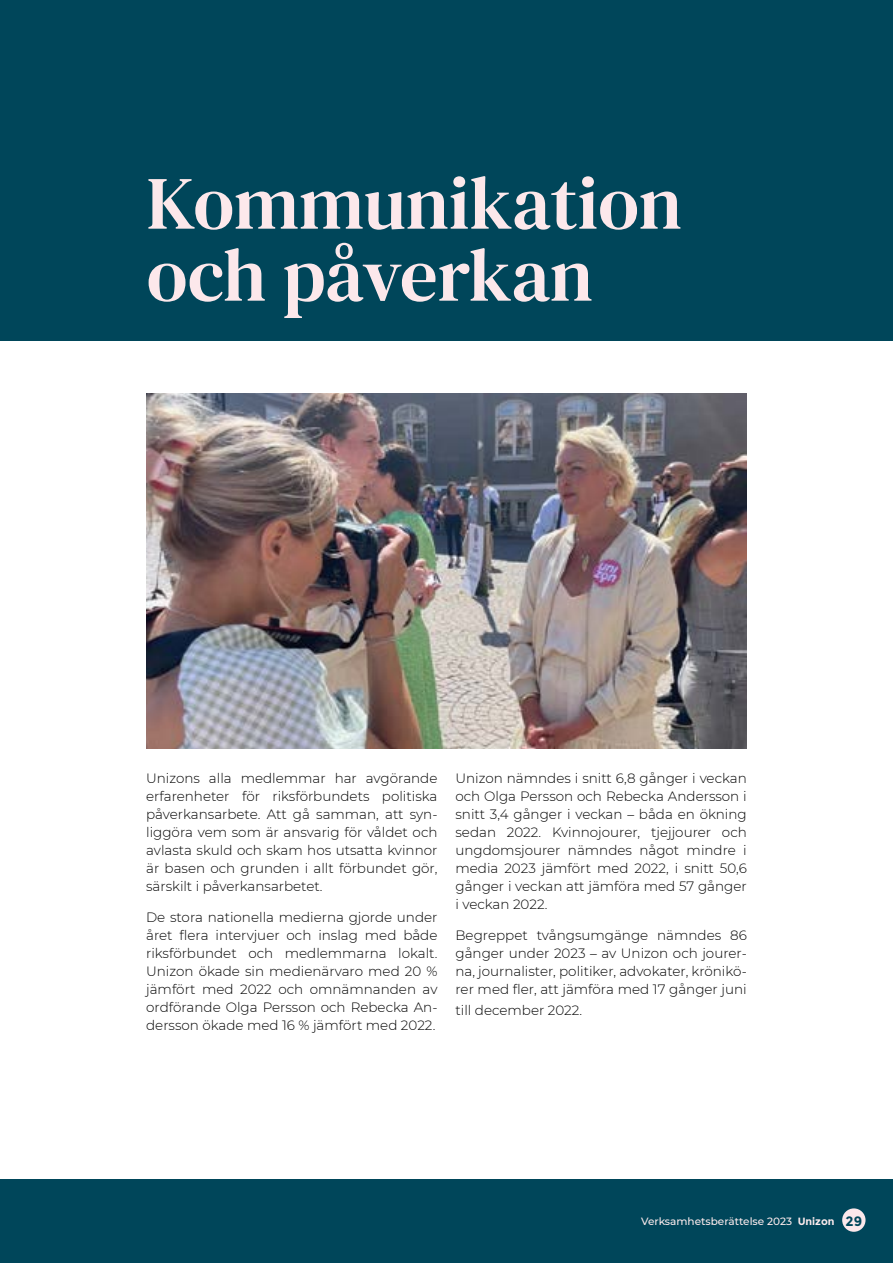
<style>
.page{position:relative;width:893px;height:1263px;background:#fff}
.page>*{position:absolute;margin:0;border:0;box-sizing:border-box;transform-origin:0 0}
.t1{font:75px/72px "DM Serif Text";color:#fce8eb}
.t2{font:300 13.5px/18px "Montserrat";color:#000;text-align:justify}
.t3{font:500 10.5px "Montserrat";color:#fdecee}
.s1{font-weight:700}
.s2{font-weight:700;font-size:13.5px;color:#00465a}
</style>
<div class="page">
<div style="left:0;top:0;width:893px;height:341px;background:#00465a"></div>
<img style="left:146px;top:393px;width:600px;height:355px">
<div style="left:0;top:1179px;width:893px;height:84px;background:#00465a"></div>
<div style="left:842px;top:1208px;width:23px;height:24px;background:#fce8eb;border-radius:50%"></div>
<h1 class="t1" style="left:147px;top:168px;width:537px">Kommunikation och påverkan</h1>
<p class="t2" style="left:146px;top:768px;width:293px">Unizons alla medlemmar har avgörande erfarenheter för riksförbundets politiska påverkansarbete. Att gå samman, att syn&shy;liggöra vem som är ansvarig för våldet och avlasta skuld och skam hos utsatta kvinnor är basen och grunden i allt förbundet gör, särskilt i påverkansarbetet.</p>
<p class="t2" style="left:146px;top:907px;width:293px">De stora nationella medierna gjorde under året flera intervjuer och inslag med både riksförbundet och medlemmarna lokalt.<br>Unizon ökade sin medienärvaro med 20 % jämfört med 2022 och omnämnanden av ordförande Olga Persson och Rebecka An&shy;dersson ökade med 16 % jämfört med 2022.</p>
<p class="t2" style="left:455px;top:769px;width:293px">Unizon nämndes i snitt 6,8 gånger i veckan och Olga Persson och Rebecka Andersson i snitt 3,4 gånger i veckan – båda en ökning sedan 2022. Kvinnojourer, tjejjourer och ungdomsjourer nämndes något mindre i media 2023 jämfört med 2022, i snitt 50,6 gånger i veckan att jämföra med 57 gånger i veckan 2022.</p>
<p class="t2" style="left:455px;top:925px;width:293px">Begreppet tvångsumgänge nämndes 86 gånger under 2023 – av Unizon och jourer&shy;na, journalister, politiker, advokater, krönikö&shy;rer med fler, att jämföra med 17 gånger juni</p>
<p class="t2" style="left:455px;top:1000px;width:128px">till december 2022.</p>
<p class="t3" style="left:641px;top:1214px;width:223px">Verksamhetsberättelse 2023 <span class="s1">Unizon</span> <span class="s2">29</span></p>
</div>
